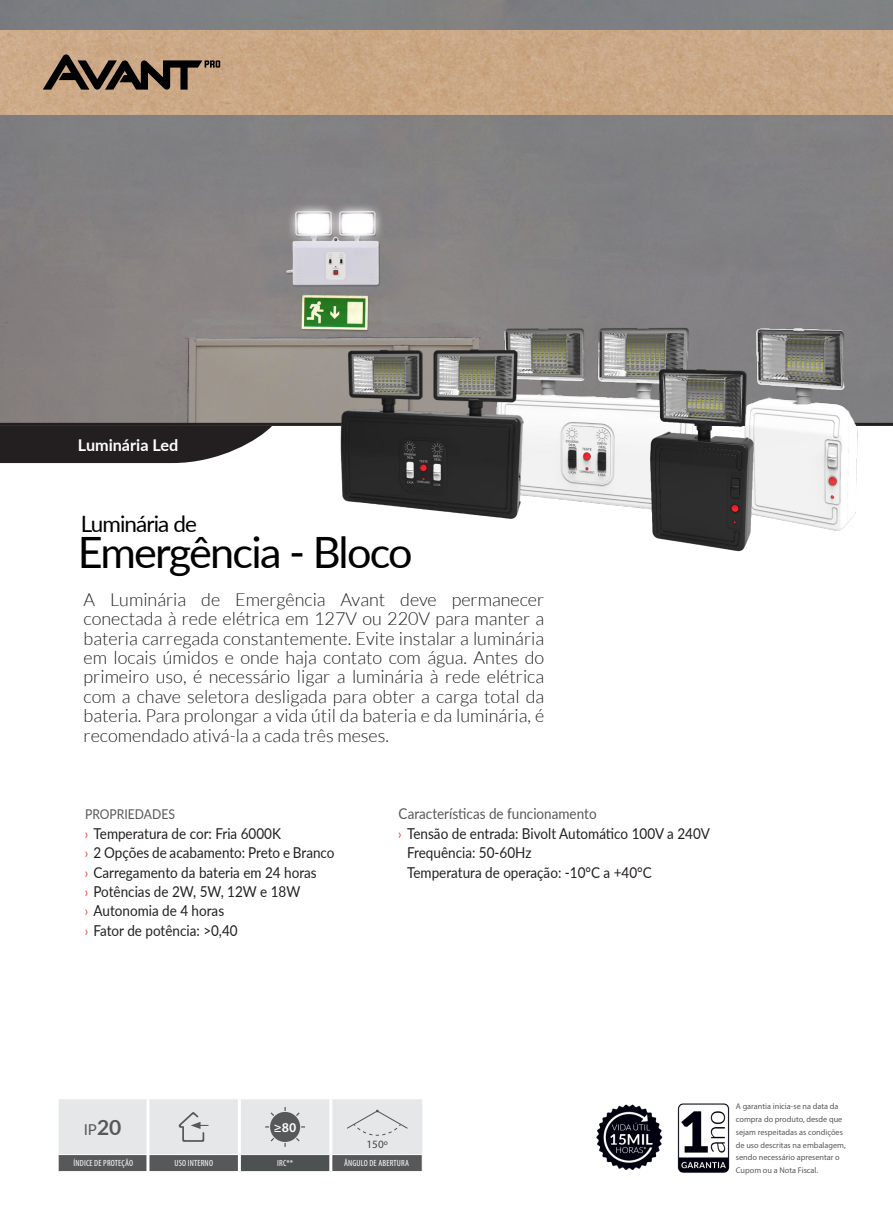
<style>
.page{position:relative;width:893px;height:1212px;background:#fff}
.page>*{position:absolute;margin:0;border:0;box-sizing:border-box;transform-origin:0 0}
.t1{font:43.2px "Lato";letter-spacing:-.04em;color:#000001}
.t2{font:22.5px "Lato";letter-spacing:-.04em;color:#000001}
.text_description{font:300 18px/19.4px "Lato";color:#231f20;text-align:justify}
.t3{font:700 16.2px "Lato";color:#fff}
.t4{font:15px/19.4px "Lato";color:#231f20;scale:.9 1}
.title_description{font:15px "Lato";color:#57585a;scale:.9 1}
.title_description-2{font:15px "Lato";color:#57585a}
.title_description-3{font:13.5px "Lato";color:#57585a;scale:.9 1}
.t5{font:600 13.5px "Myriad Pro";color:#fff}
.t6{font:11.25px "Myriad Pro";color:#454849}
.table_header{font:condensed 9px "Myriad Pro";letter-spacing:.02em;color:#fff}
.t7{font:8.25px/12.8px "Myriad Pro";color:#57585a}
.s1{font-family:"Myriad Pro";font-stretch:condensed;color:#ee2e22}
.s2{font-weight:700;font-size:21px}
</style>
<div class="page">
<img style="left:0;top:0;width:893px;height:423px">
<img style="left:0;top:426px;width:272px;height:37px">
<hr style="left:0;top:423px;width:893px;height:3px;background:#231f20">
<img style="left:0;top:31px;width:893px;height:84px">
<img style="left:677px;top:1103px;width:53px;height:70px">
<svg style="left:43px;top:54px;width:177px;height:36px;background:#7c6651"></svg>
<img style="left:596px;top:1104px;width:67px;height:66px">
<svg style="left:59px;top:1099px;width:364px;height:72px;background:#c1c3c4"></svg>
<img style="left:731px;top:293px;width:145px;height:238px">
<img style="left:459px;top:298px;width:269px;height:208px">
<img style="left:309px;top:323px;width:240px;height:196px">
<img style="left:622px;top:352px;width:154px;height:200px">
<p class="t3" style="left:78px;top:433px;width:102px">Luminária Led</p>
<p class="t2" style="left:81px;top:508px;width:118px">Luminária de</p>
<p class="t1" style="left:78px;top:521px;width:337px">Emergência - Bloco</p>
<p class="text_description" style="left:84px;top:590px;width:462px">A Luminária de Emergência Avant deve permanecer conectada à rede elétrica em 127V ou 220V para manter a bateria carregada constantemente. Evite instalar a luminária em locais úmidos e onde haja contato com água. Antes do primeiro uso, é necessário ligar a luminária à rede elétrica com a chave seletora desligada para obter a carga total da bateria. Para prolongar a vida útil da bateria e da luminária, é recomendado ativá-la a cada três meses.</p>
<p class="title_description-3" style="left:85px;top:805px;width:101px">PROPRIEDADES</p>
<p class="t4" style="left:85px;top:823px;width:219px"><span class="s1">›</span> Temperatura de cor: Fria 6000K</p>
<p class="t4" style="left:85px;top:842px;width:279px"><span class="s1">›</span> 2 Opções de acabamento: Preto e Branco</p>
<p class="t4" style="left:85px;top:862px;width:259px"><span class="s1">›</span> Carregamento da bateria em 24 horas</p>
<p class="t4" style="left:85px;top:881px;width:241px"><span class="s1">›</span> Potências de 2W, 5W, 12W e 18W</p>
<p class="t4" style="left:85px;top:901px;width:156px"><span class="s1">›</span> Autonomia de 4 horas</p>
<p class="t4" style="left:85px;top:920px;width:171px"><span class="s1">›</span> Fator de potência: &gt;0,40</p>
<p class="title_description" style="left:399px;top:803px;width:222px">Características de funcionamento</p>
<p class="t4" style="left:407px;top:823px;width:338px;text-indent:-9px"><span class="s1">›</span> Tensão de entrada: Bivolt Automático 100V a 240V<br>Frequência: 50-60Hz<br>Temperatura de operação: -10°C a +40°C</p>
<p class="title_description-2" style="left:84px;top:1119px;width:39px">IP<span class="s2">20</span></p>
<p class="t5" style="left:274px;top:1119px;width:24px">≥80</p>
<p class="table_header" style="left:74px;top:1158px;width:61px">ÍNDICE DE PROTEÇÃO</p>
<p class="table_header" style="left:174px;top:1158px;width:40px">USO INTERNO</p>
<p class="table_header" style="left:277px;top:1158px;width:17px">IRC**</p>
<p class="table_header" style="left:344px;top:1158px;width:66px">ÂNGULO DE ABERTURA</p>
<p class="t6" style="left:367px;top:1137px;width:23px">150º</p>
<p class="t7" style="left:736px;top:1100px;width:112px">A garantia inicia-se na data da compra do produto, desde que sejam respeitadas as condições de uso descritas na embalagem, sendo necessário apresentar o<br>Cupom ou a Nota Fiscal.</p>
</div>
